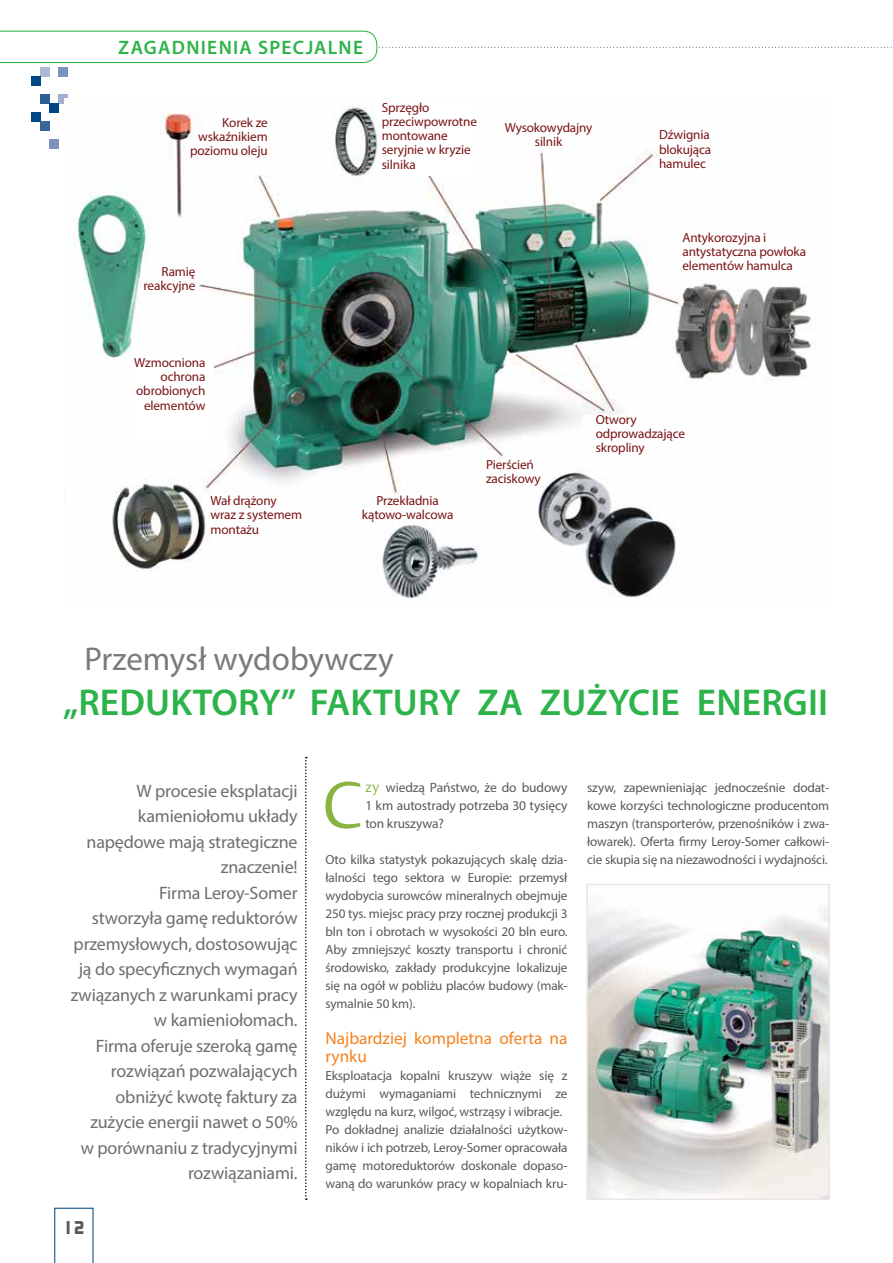
<style>
.page{position:relative;width:893px;height:1263px;background:#fff}
.page>*{position:absolute;margin:0;border:0;box-sizing:border-box;transform-origin:0 0}
.t1{font:65.25px "DTL Argo T Light";color:#8ab43f}
.t2{font:600 37.5px "Myriad Pro";letter-spacing:.005em;color:#2cb34a}
.t3{font:33px "Myriad Pro";color:#797a7d}
.t4{font:600 19.5px "Myriad Pro";letter-spacing:.065em;color:#2cb34a}
.t5{font:18px/25.5px "Myriad Pro";letter-spacing:-.01em;color:#6d6e71;text-align:right}
.t6{font:700 18px "Digital";color:#58595b}
.t7{font:17.25px/18px "Myriad Pro";color:#f58220}
.t8{font:13.5px/18px "Myriad Pro";letter-spacing:-.01em;color:#58595b;text-align:justify}
.t9{font:13.2px/18px "Myriad Pro";letter-spacing:-.01em;color:#58595b;text-align:justify}
.t10{font:13.2px/14.2px "Myriad Pro";letter-spacing:-.01em;color:#7a1315}
.s1{font-family:"DTL Argo T Light";font-size:14.25px;color:#8ab43f}
</style>
<div class="page">
<div style="left:58px;top:67px;width:9px;height:9px;background:#7c92bd"></div>
<div style="left:40px;top:67px;width:9px;height:9px;background:#aeb9d6"></div>
<div style="left:31px;top:76px;width:9px;height:9px;background:#004785"></div>
<div style="left:58px;top:94px;width:9px;height:9px;background:#a1afd0"></div>
<div style="left:40px;top:94px;width:9px;height:9px;background:#2e5d97"></div>
<div style="left:49px;top:103px;width:9px;height:9px;background:#004785"></div>
<div style="left:31px;top:112px;width:9px;height:9px;background:#004785"></div>
<div style="left:40px;top:121px;width:9px;height:9px;background:#3a649c"></div>
<div style="left:49px;top:139px;width:9px;height:10px;background:#7c92bd"></div>
<svg style="left:54px;top:1208px;width:40px;height:55px"></svg>
<svg style="left:0;top:31px;width:892px;height:32px"></svg>
<img style="left:589px;top:907px;width:238px;height:290px">
<div style="left:586px;top:884px;width:244px;height:316px;border:2px solid #e6e7e8"></div>
<svg style="left:305px;top:757px;width:2px;height:443px"></svg>
<img style="left:64px;top:99px;width:752px;height:499px">
<div style="left:382px;top:102px;width:95px;height:74px;background:#fff"></div>
<div style="left:134px;top:357px;width:80px;height:83px;background:#fff"></div>
<h3 class="t4" style="left:118px;top:35px;width:246px">ZAGADNIENIA SPECJALNE</h3>
<p class="t10" style="left:190px;top:115px;width:79px;text-align:right">Korek ze wskaźnikiem poziomu oleju</p>
<p class="t10" style="left:382px;top:100px;width:97px">Sprzęgło przeciwpowrotne montowane seryjnie w kryzie silnika</p>
<p class="t10" style="left:144px;top:264px;width:53px;text-align:right">Ramię reakcyjne</p>
<p class="t10" style="left:505px;top:120px;width:89px;text-align:center">Wysokowydajny silnik</p>
<p class="t10" style="left:659px;top:127px;width:54px;text-align:justify">Dźwignia blokująca hamulec</p>
<p class="t10" style="left:682px;top:230px;width:125px">Antykorozyjna i antystatyczna powłoka elementów hamulca</p>
<p class="t10" style="left:134px;top:355px;width:73px;text-align:right">Wzmocniona ochrona obrobionych elementów</p>
<p class="t10" style="left:211px;top:493px;width:93px">Wał drążony wraz z systemem montażu</p>
<p class="t10" style="left:362px;top:493px;width:93px;text-align:center">Przekładnia kątowo-walcowa</p>
<p class="t10" style="left:486px;top:457px;width:56px">Pierścień zaciskowy</p>
<p class="t10" style="left:596px;top:412px;width:91px">Otwory odprowadzające skropliny</p>
<h3 class="t3" style="left:84px;top:638px;width:311px">Przemysł wydobywczy</h3>
<h2 class="t2" style="left:63px;top:678px;width:766px">„REDUKTORY” FAKTURY ZA ZUŻYCIE ENERGII</h2>
<p class="t5" style="left:71px;top:777px;width:228px">W procesie eksplatacji kamieniołomu układy napędowe mają strategiczne znaczenie!<br>Firma Leroy-Somer<br>stworzyła gamę reduktorów przemysłowych, dostosowując ją do specyficznych wymagań związanych z warunkami pracy w kamieniołomach.<br>Firma oferuje szeroką gamę rozwiązań pozwalających obniżyć kwotę faktury za zużycie energii nawet o 50%<br>w porównaniu z tradycyjnymi rozwiązaniami.</p>
<h3 class="t6" style="left:63px;top:1217px;width:23px">12</h3>
<h1 class="t1" style="left:322px;top:766px;width:41px">C</h1>
<p class="t8" style="left:365px;top:778px;width:204px"><span class="s1">zy</span> wiedzą Państwo, że do budowy 1 km autostrady potrzeba 30 tysięcy ton kruszywa?</p>
<p class="t9" style="left:325px;top:850px;width:244px">Oto kilka statystyk pokazujących skalę dzia&shy;łalności tego sektora w Europie: przemysł wydobycia surowców mineralnych obejmuje 250 tys. miejsc pracy przy rocznej produkcji 3 bln ton i obrotach w wysokości 20 bln euro.<br>Aby zmniejszyć koszty transportu i chronić środowisko, zakłady produkcyjne lokalizuje się na ogół w pobliżu placów budowy (mak&shy;symalnie 50 km).</p>
<h3 class="t7" style="left:325px;top:1029px;width:244px">Najbardziej kompletna oferta na rynku</h3>
<p class="t9" style="left:325px;top:1066px;width:244px;text-align:left">Eksploatacja kopalni kruszyw wiąże się z dużymi wymaganiami technicznymi ze względu na kurz, wilgoć, wstrząsy i wibracje.<br>Po dokładnej analizie działalności użytkow&shy;ników i ich potrzeb, Leroy-Somer opracowała gamę motoreduktorów doskonale dopaso&shy;waną do warunków pracy w kopalniach kru-</p>
<p class="t9" style="left:587px;top:778px;width:244px">szyw, zapewnieniając jednocześnie dodat&shy;kowe korzyści technologiczne producentom maszyn (transporterów, przenośników i zwa&shy;łowarek). Oferta firmy Leroy-Somer całkowi&shy;cie skupia się na niezawodności i wydajności.</p>
</div>
